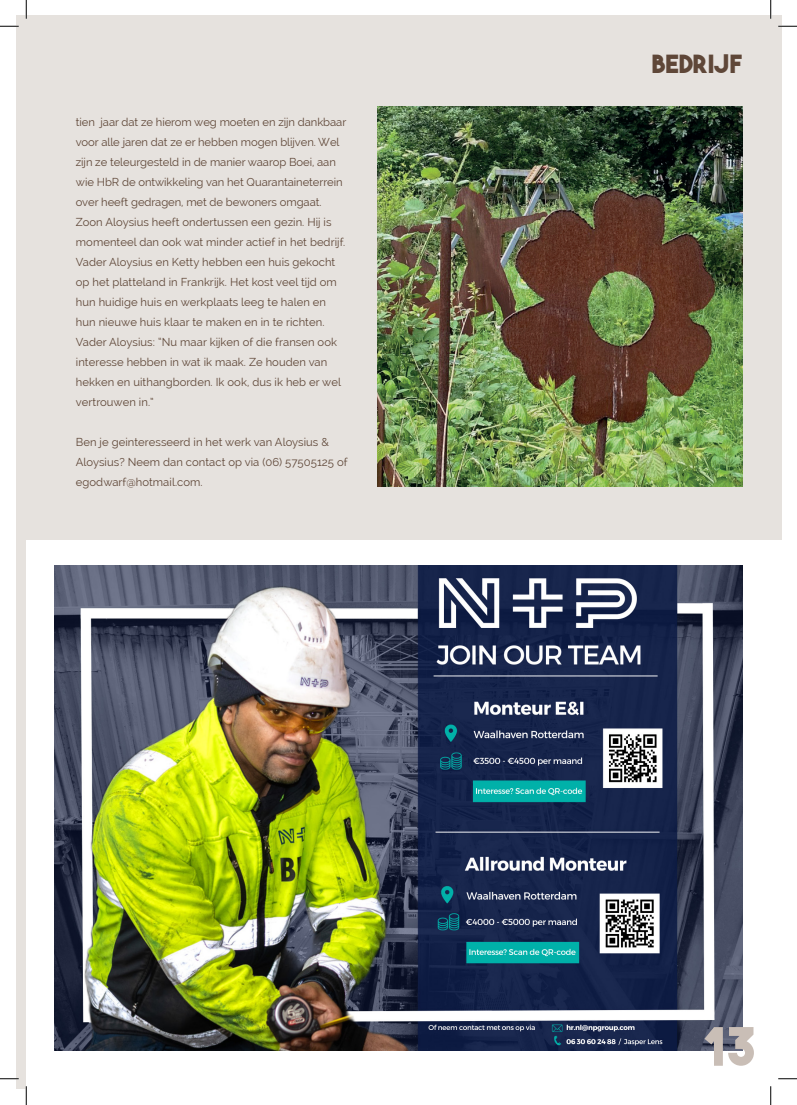
<style>
.page{position:relative;width:797px;height:1105px;background:#fff}
.page>*{position:absolute;margin:0;border:0;box-sizing:border-box;transform-origin:0 0}
.t1{font:52.5px "The Bold Font";color:#c9beb6}
.t2{font:25px "The Bold Font";color:#5f4738}
.t3{font:11.25px/20px "Raleway";letter-spacing:.005em;color:#5f4738}
</style>
<div class="page">
<div style="left:16px;top:16px;width:765px;height:1073px;background:#e6e2de"></div>
<div style="left:26px;top:540px;width:755px;height:549px;background:#fff"></div>
<img style="left:55px;top:565px;width:687px;height:485px">
<img style="left:377px;top:106px;width:365px;height:380px">
<svg style="left:0;top:25px;width:19px;height:2px"></svg>
<svg style="left:778px;top:25px;width:19px;height:2px"></svg>
<svg style="left:0;top:1078px;width:19px;height:1px"></svg>
<svg style="left:778px;top:1078px;width:19px;height:1px"></svg>
<svg style="left:25px;top:0;width:2px;height:19px"></svg>
<svg style="left:25px;top:1086px;width:2px;height:19px"></svg>
<svg style="left:770px;top:0;width:1px;height:19px"></svg>
<svg style="left:770px;top:1086px;width:1px;height:19px"></svg>
<p class="t3" style="left:76px;top:112px;width:272px">tien jaar dat ze hierom weg moeten en zijn dankbaar voor alle jaren dat ze er hebben mogen blijven. Wel zijn ze teleurgesteld in de manier waarop Boei, aan wie HbR de ontwikkeling van het Quarantaineterrein over heeft gedragen, met de bewoners omgaat.</p>
<p class="t3" style="left:76px;top:212px;width:271px">Zoon Aloysius heeft ondertussen een gezin. Hij is momenteel dan ook wat minder actief in het bedrijf.<br>Vader Aloysius en Ketty hebben een huis gekocht op het platteland in Frankrijk. Het kost veel tijd om hun huidige huis en werkplaats leeg te halen en hun nieuwe huis klaar te maken en in te richten.<br>Vader Aloysius: “Nu maar kijken of die fransen ook interesse hebben in wat ik maak. Ze houden van hekken en uithangborden. Ik ook, dus ik heb er wel vertrouwen in.”</p>
<p class="t3" style="left:76px;top:432px;width:273px">Ben je geinteresseerd in het werk van Aloysius &amp;<br>Aloysius? Neem dan contact op via (06) 57505125 of egodwarf@hotmail.com.</p>
<p class="t2" style="left:651px;top:48px;width:92px">bedrijf</p>
<p class="t1" style="left:702px;top:1013px;width:56px">13</p>
</div>
